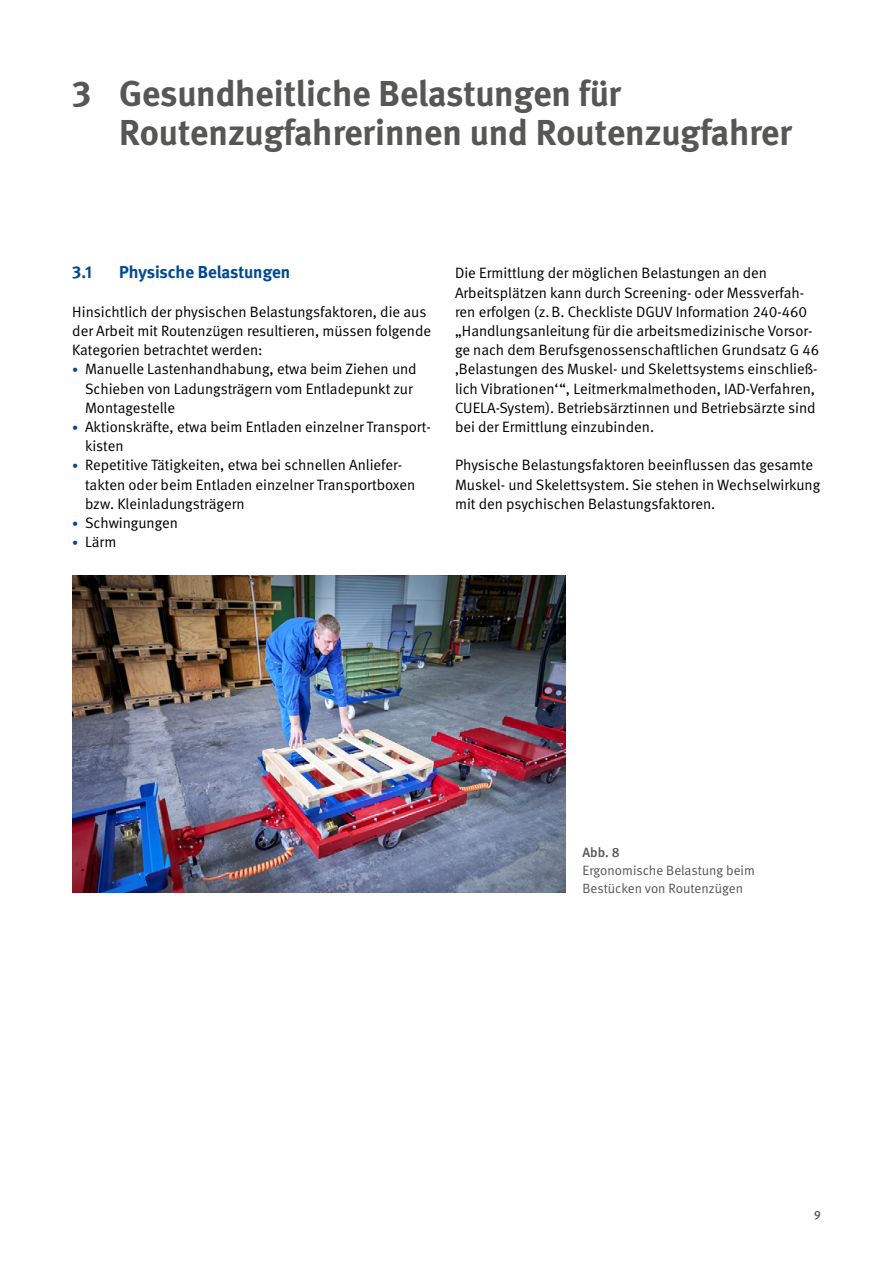
<style>
.page{position:relative;width:893px;height:1263px;background:#fff}
.page>*{position:absolute;margin:0;border:0;box-sizing:border-box;transform-origin:0 0}
.Überschriften_H1{font:700 36px/39px "DGUV Meta";color:#565655}
.Überschriften_H2{font:700 17.25px "DGUV Meta";letter-spacing:-.005em;color:#004893}
.Fließtext_FT_Abstand_vor{font:15px/19.2px "DGUV Meta";color:#000}
.t1{font:13.5px/18px "DGUV Meta";color:#565655}
.t2{font:500 13.5px "DGUV Meta";color:#565655}
.t3{font:500 12px "DGUV Meta";color:#565655}
.s1{font-size:12px;color:#004893}
</style>
<div class="page">
<img style="left:72px;top:575px;width:494px;height:318px">
<h1 class="Überschriften_H1" style="left:119px;top:75px;width:674px;text-indent:-47px">3 Gesundheitliche Belastungen für<br>Routenzugfahrerinnen und Routenzugfahrer</h1>
<h2 class="Überschriften_H2" style="left:72px;top:262px;width:21px">3.1</h2>
<h2 class="Überschriften_H2" style="left:119px;top:262px;width:173px">Physische Belastungen</h2>
<p class="Fließtext_FT_Abstand_vor" style="left:72px;top:302px;width:360px">Hinsichtlich der physischen Belastungsfaktoren, die aus der Arbeit mit Routenzügen resultieren, müssen folgende<br>Kategorien betrachtet werden:</p>
<p class="Fließtext_FT_Abstand_vor" style="left:85px;top:360px;width:333px;text-indent:-13px"><span class="s1">•</span> Manuelle Lastenhandhabung, etwa beim Ziehen und<br>Schieben von Ladungsträgern vom Entladepunkt zur<br>Montagestelle</p>
<p class="Fließtext_FT_Abstand_vor" style="left:85px;top:418px;width:347px;text-indent:-13px"><span class="s1">•</span> Aktionskräfte, etwa beim Entladen einzelner Transport&shy;kisten</p>
<p class="Fließtext_FT_Abstand_vor" style="left:85px;top:456px;width:332px;text-indent:-13px"><span class="s1">•</span> Repetitive Tätigkeiten, etwa bei schnellen Anliefer&shy;takten oder beim Entladen einzelner Transportboxen bzw. Kleinladungsträgern</p>
<p class="Fließtext_FT_Abstand_vor" style="left:72px;top:514px;width:107px"><span class="s1">•</span> Schwingungen</p>
<p class="Fließtext_FT_Abstand_vor" style="left:72px;top:533px;width:46px"><span class="s1">•</span> Lärm</p>
<p class="Fließtext_FT_Abstand_vor" style="left:455px;top:264px;width:366px">Die Ermittlung der möglichen Belastungen an den Arbeitsplätzen kann durch Screening- oder Messverfah&shy;ren erfolgen (z.B. Checkliste DGUV Information 240-460 „Handlungsanleitung für die arbeitsmedizinische Vorsor&shy;ge nach dem Berufsgenossenschaftlichen Grundsatz G 46 ‚Belastungen des Muskel- und Skelettsystems einschließ&shy;lich Vibrationen‘“, Leitmerkmalmethoden, IAD-Verfahren, CUELA-System). Betriebsärztinnen und Betriebsärzte sind bei der Ermittlung einzubinden.</p>
<p class="Fließtext_FT_Abstand_vor" style="left:455px;top:456px;width:367px">Physische Belastungsfaktoren beeinflussen das gesamte<br>Muskel- und Skelettsystem. Sie stehen in Wechselwirkung mit den psychischen Belastungsfaktoren.</p>
<p class="t2" style="left:583px;top:844px;width:39px">Abb. 8</p>
<p class="t1" style="left:583px;top:861px;width:174px">Ergonomische Belastung beim<br>Bestücken von Routenzügen</p>
<p class="t3" style="left:814px;top:1208px;width:8px">9</p>
</div>
